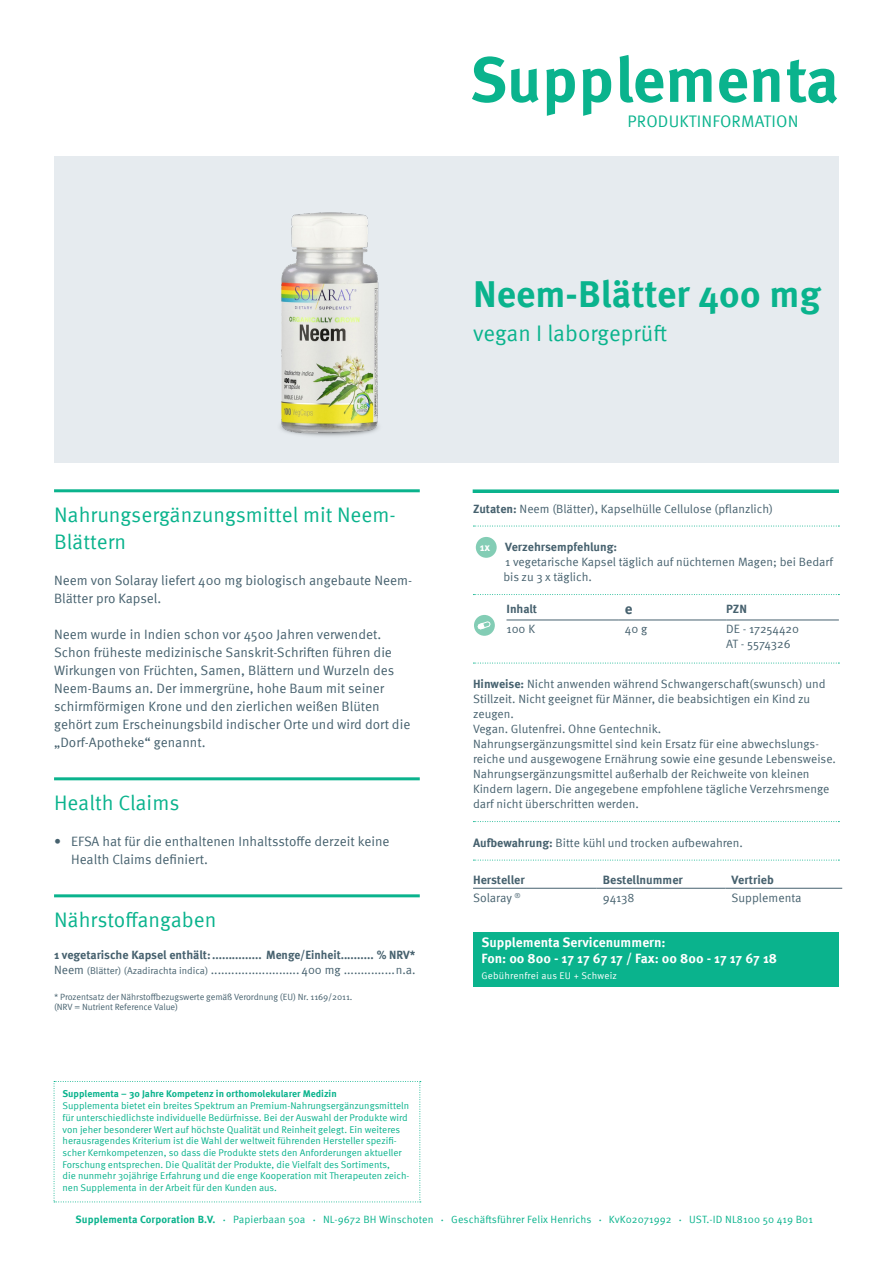
<style>
.page{position:relative;width:893px;height:1263px;background:#fff}
.page>*{position:absolute;margin:0;border:0;box-sizing:border-box;transform-origin:0 0}
.Produkt_Titel{font:700 63.45px "Meta Pro";color:#0ab38d}
.Produkt_Titel-2{font:700 37.5px "Meta Pro";color:#0ab38d}
.Produkt_Subline{font:22.5px "Meta Pro";color:#0ab38d}
.Headline-Grün{font:21px/27px "Meta Pro";color:#0ab38d}
.t1{font:16.65px "Meta Pro";letter-spacing:.01em;color:#0ab38d}
.Nährstoffangaben{font:700 15px "Meta Pro";color:#46616e}
.Fließtext{font:13.5px/18px "Meta Pro";color:#46616e}
.Servicenummern{font:700 13.5px/16.2px "Meta Pro";color:#fff}
.Nährstoffangaben-2{font:700 12.15px "Meta Pro";color:#46616e}
.Nährstoffangaben-3{font:12.15px "Meta Pro";letter-spacing:-.005em;color:#46616e}
.Fließtext_klein{font:12.15px "Meta Pro";letter-spacing:-.005em;color:#46616e}
.Fließtext_klein_mit{font:12px/15px "Meta Pro";color:#46616e}
.Nährstoffangaben-4{font:12px/15px "Meta Pro";color:#46616e}
.Nährstoffangaben-5{font:700 12px "Meta Pro";color:#46616e}
.Fließtext-2{font:700 10.95px "Meta Pro";color:#fff}
.t2{font:10.5px "Meta Pro";letter-spacing:.01em;color:#0ab38d}
.t3{font:700 10.5px "Meta Pro";letter-spacing:.01em;color:#0ab38d}
.Supplementa_Text_Kle{font:9.75px/11.7px "Meta Pro";color:#0ab38d}
.Servicenummern-2{font:9.75px "Meta Pro";letter-spacing:.02em;color:#fff}
.Nährstoffangaben-6{font:9px/10.5px "Meta Pro";letter-spacing:-.01em;color:#46616e}
.s1{font-size:9.75px}
.s2{font-weight:700}
.s3{font-size:4.5px}
</style>
<div class="page">
<div style="left:54px;top:156px;width:785px;height:306px;background:#e6ebef"></div>
<hr style="left:54px;top:489px;width:366px;height:3px;background:#0ab38d">
<hr style="left:54px;top:777px;width:366px;height:3px;background:#0ab38d">
<hr style="left:54px;top:894px;width:366px;height:3px;background:#0ab38d">
<svg style="left:473px;top:526px;width:366px;height:1px"></svg>
<svg style="left:473px;top:594px;width:366px;height:1px"></svg>
<svg style="left:473px;top:663px;width:366px;height:1px"></svg>
<svg style="left:473px;top:821px;width:366px;height:1px"></svg>
<svg style="left:473px;top:860px;width:366px;height:1px"></svg>
<div style="left:473px;top:932px;width:366px;height:54px;background:#0ab38d"></div>
<div style="left:476px;top:537px;width:21px;height:21px;background:#83cdb5;border-radius:50%"></div>
<hr style="left:506px;top:620px;width:113px;height:1px;background:#46616e">
<hr style="left:619px;top:620px;width:107px;height:1px;background:#46616e">
<hr style="left:726px;top:620px;width:113px;height:1px;background:#46616e">
<div style="left:474px;top:615px;width:21px;height:21px;background:#83cdb5;border-radius:50%"></div>
<svg style="left:478px;top:621px;width:12px;height:8px"></svg>
<hr style="left:473px;top:888px;width:124px;height:1px;background:#46616e">
<hr style="left:597px;top:888px;width:129px;height:1px;background:#46616e">
<hr style="left:726px;top:888px;width:116px;height:1px;background:#46616e">
<svg style="left:54px;top:1081px;width:367px;height:121px"></svg>
<svg style="left:473px;top:489px;width:366px;height:4px"></svg>
<img style="left:280px;top:212px;width:99px;height:224px">
<p class="Produkt_Titel" style="left:470px;top:30px;width:371px">Supplementa</p>
<p class="t1" style="left:628px;top:109px;width:172px">PRODUKTINFORMATION</p>
<p class="Produkt_Titel-2" style="left:473px;top:264px;width:349px">Neem-Blätter 400 mg</p>
<p class="Produkt_Subline" style="left:473px;top:316px;width:196px">vegan I laborgeprüft</p>
<p class="Headline-Grün" style="left:54px;top:500px;width:343px">Nahrungsergänzungsmittel mit Neem-<br>Blättern</p>
<p class="Fließtext" style="left:54px;top:570px;width:360px">Neem von Solaray liefert 400 mg biologisch angebaute Neem-<br>Blätter pro Kapsel.</p>
<p class="Fließtext" style="left:54px;top:624px;width:358px">Neem wurde in Indien schon vor 4500 Jahren verwendet.<br>Schon früheste medizinische Sanskrit-Schriften führen die Wirkungen von Früchten, Samen, Blättern und Wurzeln des Neem-Baums an. Der immergrüne, hohe Baum mit seiner schirmförmigen Krone und den zierlichen weißen Blüten gehört zum Erscheinungsbild indischer Orte und wird dort die „Dorf-Apotheke“ genannt.</p>
<p class="Headline-Grün" style="left:54px;top:788px;width:127px">Health Claims</p>
<p class="Fließtext" style="left:71px;top:831px;width:320px;text-indent:-17px">• EFSA hat für die enthaltenen Inhaltsstoffe derzeit keine<br>Health Claims definiert.</p>
<p class="Headline-Grün" style="left:54px;top:905px;width:164px">Nährstoffangaben</p>
<p class="Nährstoffangaben-5" style="left:54px;top:946px;width:363px">1 vegetarische Kapsel enthält:............... Menge/Einheit.......... % NRV*</p>
<p class="Nährstoffangaben-4" style="left:54px;top:962px;width:363px">Neem <span class="s1">(Blätter) (Azadirachta indica)</span> .......................... 400 mg ...............n.a.</p>
<p class="Nährstoffangaben-6" style="left:54px;top:991px;width:300px">* Prozentsatz der Nährstoffbezugswerte gemäß Verordnung (EU) Nr. 1169/2011. (NRV = Nutrient Reference Value)</p>
<p class="Supplementa_Text_Kle" style="left:63px;top:1087px;width:348px"><span class="s2">Supplementa – 30 Jahre Kompetenz in orthomolekularer Medizin<br></span>Supplementa bietet ein breites Spektrum an Premium-Nahrungsergänzungsmitteln für unterschiedlichste individuelle Bedürfnisse. Bei der Auswahl der Produkte wird von jeher besonderer Wert auf höchste Qualität und Reinheit gelegt. Ein weiteres herausragendes Kriterium ist die Wahl der weltweit führenden Hersteller spezifi&shy;scher Kernkompetenzen, so dass die Produkte stets den Anforderungen aktueller Forschung entsprechen. Die Qualität der Produkte, die Vielfalt des Sortiments,<br>die nunmehr 30jährige Erfahrung und die enge Kooperation mit Therapeuten zeich&shy;nen Supplementa in der Arbeit für den Kunden aus.</p>
<p class="Fließtext_klein_mit" style="left:473px;top:500px;width:302px"><span class="s2">Zutaten:</span> Neem (Blätter), Kapselhülle Cellulose (pflanzlich)</p>
<p class="Fließtext-2" style="left:480px;top:538px;width:12px">1x</p>
<p class="Fließtext_klein_mit" style="left:503px;top:539px;width:331px"><span class="s2">Verzehrsempfehlung:<br></span>1 vegetarische Kapsel täglich auf nüchternen Magen; bei Bedarf bis zu 3 x täglich.</p>
<p class="Nährstoffangaben-5" style="left:506px;top:600px;width:32px">Inhalt</p>
<p class="Nährstoffangaben" style="left:625px;top:597px;width:9px">e</p>
<p class="Nährstoffangaben-5" style="left:726px;top:600px;width:22px">PZN</p>
<p class="Nährstoffangaben-4" style="left:506px;top:621px;width:30px">100 K</p>
<p class="Nährstoffangaben-4" style="left:625px;top:621px;width:24px">40 g</p>
<p class="Nährstoffangaben-4" style="left:726px;top:621px;width:74px">DE - 17254420<br>AT - 5574326</p>
<p class="Fließtext_klein_mit" style="left:473px;top:676px;width:364px"><span class="s2">Hinweise:</span> Nicht anwenden während Schwangerschaft(swunsch) und Stillzeit. Nicht geeignet für Männer, die beabsichtigen ein Kind zu zeugen.<br>Vegan. Glutenfrei. Ohne Gentechnik.<br>Nahrungsergänzungsmittel sind kein Ersatz für eine abwechslungs&shy;reiche und ausgewogene Ernährung sowie eine gesunde Lebensweise.<br>Nahrungsergänzungsmittel außerhalb der Reichweite von kleinen Kindern lagern. Die angegebene empfohlene tägliche Verzehrsmenge darf nicht überschritten werden.</p>
<p class="Fließtext_klein_mit" style="left:473px;top:834px;width:271px"><span class="s2">Aufbewahrung:</span> Bitte kühl und trocken aufbewahren.</p>
<p class="Nährstoffangaben-2" style="left:473px;top:870px;width:53px">Hersteller</p>
<p class="Nährstoffangaben-2" style="left:603px;top:870px;width:82px">Bestellnummer</p>
<p class="Nährstoffangaben-2" style="left:732px;top:870px;width:44px">Vertrieb</p>
<p class="Nährstoffangaben-3" style="left:473px;top:888px;width:49px">Solaray <sup>®</sup></p>
<p class="Fließtext_klein" style="left:603px;top:888px;width:33px">94138</p>
<p class="Nährstoffangaben-3" style="left:732px;top:888px;width:71px">Supplementa</p>
<p class="Servicenummern" style="left:482px;top:933px;width:297px">Supplementa Servicenummern:<br>Fon: 00 800 - 17 17 67 17 / Fax: 00 800 - 17 17 67 18</p>
<p class="Servicenummern-2" style="left:482px;top:968px;width:137px">Gebührenfrei aus EU + Schweiz</p>
<p class="t3" style="left:76px;top:1211px;width:141px">Supplementa Corporation B.V.</p>
<p class="t2" style="left:223px;top:1211px;width:84px"><span class="s3">•</span> Papierbaan 50a</p>
<p class="t2" style="left:313px;top:1211px;width:122px"><span class="s3">•</span> NL-9672 BH Winschoten</p>
<p class="t2" style="left:441px;top:1211px;width:152px"><span class="s3">•</span> Geschäftsführer Felix Henrichs</p>
<p class="t2" style="left:599px;top:1211px;width:74px"><span class="s3">•</span> KvK02071992</p>
<p class="t2" style="left:679px;top:1211px;width:135px"><span class="s3">•</span> UST.-ID NL8100 50 419 B01</p>
</div>
